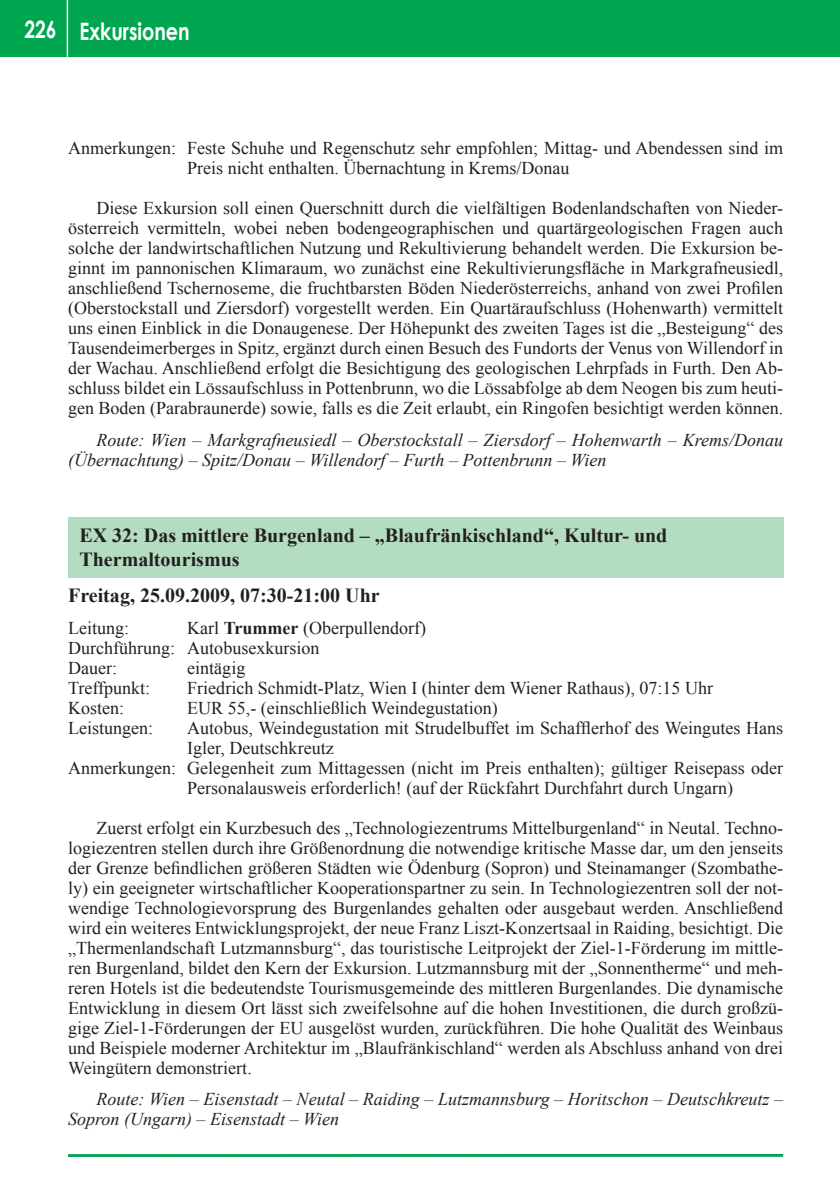
<style>
.page{position:relative;width:840px;height:1191px;background:#fff}
.page>*{position:absolute;margin:0;border:0;box-sizing:border-box;transform-origin:0 0}
.t1{font:700 24px "Century Gothic";color:#fff;scale:.8 1}
.t2{font:700 20px/24px "Times New Roman";color:#231f20}
.t3{font:18px/20px "Times New Roman";color:#231f20}
.t4{font:italic 18px/20px "Times New Roman";color:#231f20}
.s1{font-weight:700}
</style>
<div class="page">
<div style="left:0;top:0;width:839px;height:57px;background:#00a54f"></div>
<hr style="left:67px;top:0;width:1px;height:57px;background:#fff">
<hr style="left:68px;top:1154px;width:714px;height:3px;background:#00a54f">
<div style="left:68px;top:517px;width:714px;height:60px;background:#b3dcc0"></div>
<h1 class="t1" style="left:24px;top:16px;width:208px">226 Exkursionen</h1>
<p class="t3" style="left:187px;top:138px;width:597px;text-indent:-119px">Anmerkungen: Feste Schuhe und Regenschutz sehr empfohlen; Mittag- und Abendessen sind im<br>Preis nicht enthalten. Übernachtung in Krems/Donau</p>
<p class="t3" style="left:68px;top:198px;width:716px;text-align:justify;text-indent:28px">Diese Exkursion soll einen Querschnitt durch die vielfältigen Bodenlandschaften von Nieder&shy;österreich vermitteln, wobei neben bodengeographischen und quartärgeologischen Fragen auch solche der landwirtschaftlichen Nutzung und Rekultivierung behandelt werden. Die Exkursion be&shy;ginnt im pannonischen Klimaraum, wo zunächst eine Rekultivierungsfläche in Markgrafneusiedl, anschließend Tschernoseme, die fruchtbarsten Böden Niederösterreichs, anhand von zwei Profilen (Oberstockstall und Ziersdorf) vorgestellt werden. Ein Quartäraufschluss (Hohenwarth) vermittelt uns einen Einblick in die Donaugenese. Der Höhepunkt des zweiten Tages ist die „Besteigung“ des Tausendeimerberges in Spitz, ergänzt durch einen Besuch des Fundorts der Venus von Willendorf in der Wachau. Anschließend erfolgt die Besichtigung des geologischen Lehrpfads in Furth. Den Ab&shy;schluss bildet ein Lössaufschluss in Pottenbrunn, wo die Lössabfolge ab dem Neogen bis zum heuti&shy;gen Boden (Parabraunerde) sowie, falls es die Zeit erlaubt, ein Ringofen besichtigt werden können.</p>
<p class="t4" style="left:68px;top:429px;width:716px;text-indent:28px">Route: Wien – Markgrafneusiedl – Oberstockstall – Ziersdorf – Hohenwarth – Krems/Donau (Übernachtung) – Spitz/Donau – Willendorf – Furth – Pottenbrunn – Wien</p>
<p class="t2" style="left:79px;top:523px;width:589px">EX 32: Das mittlere Burgenland – „Blaufränkischland“, Kultur- und<br>Thermaltourismus</p>
<p class="t2" style="left:68px;top:583px;width:313px">Freitag, 25.09.2009, 07:30-21:00 Uhr</p>
<p class="t3" style="left:68px;top:617px;width:63px">Leitung:</p>
<p class="t3" style="left:68px;top:617px;width:359px;text-indent:119px">Karl <span class="s1">Trummer</span> (Oberpullendorf)<br>Durchführung: Autobusexkursion<br>Dauer:</p>
<p class="t3" style="left:187px;top:657px;width:59px">eintägig</p>
<p class="t3" style="left:68px;top:677px;width:84px">Treffpunkt:</p>
<p class="t3" style="left:187px;top:677px;width:527px">Friedrich Schmidt-Platz, Wien I (hinter dem Wiener Rathaus), 07:15 Uhr</p>
<p class="t3" style="left:68px;top:697px;width:57px">Kosten:</p>
<p class="t3" style="left:187px;top:697px;width:312px">EUR 55,- (einschließlich Weindegustation)</p>
<p class="t3" style="left:68px;top:717px;width:86px">Leistungen:</p>
<p class="t3" style="left:187px;top:717px;width:597px">Autobus, Weindegustation mit Strudelbuffet im Schafflerhof des Weingutes Hans</p>
<p class="t3" style="left:187px;top:737px;width:148px">Igler, Deutschkreutz</p>
<p class="t3" style="left:68px;top:757px;width:716px">Anmerkungen: Gelegenheit zum Mittagessen (nicht im Preis enthalten); gültiger Reisepass oder</p>
<p class="t3" style="left:187px;top:777px;width:547px">Personalausweis erforderlich! (auf der Rückfahrt Durchfahrt durch Ungarn)</p>
<p class="t3" style="left:68px;top:817px;width:716px;text-align:justify;text-indent:28px">Zuerst erfolgt ein Kurzbesuch des „Technologiezentrums Mittelburgenland“ in Neutal. Techno&shy;logiezentren stellen durch ihre Größenordnung die notwendige kritische Masse dar, um den jenseits der Grenze befindlichen größeren Städten wie Ödenburg (Sopron) und Steinamanger (Szombathe&shy;ly) ein geeigneter wirtschaftlicher Kooperationspartner zu sein. In Technologiezentren soll der not&shy;wendige Technologievorsprung des Burgenlandes gehalten oder ausgebaut werden. Anschließend wird ein weiteres Entwicklungsprojekt, der neue Franz Liszt-Konzertsaal in Raiding, besichtigt. Die „Thermenlandschaft Lutzmannsburg“, das touristische Leitprojekt der Ziel-1-Förderung im mittle&shy;ren Burgenland, bildet den Kern der Exkursion. Lutzmannsburg mit der „Sonnentherme“ und meh&shy;reren Hotels ist die bedeutendste Tourismusgemeinde des mittleren Burgenlandes. Die dynamische Entwicklung in diesem Ort lässt sich zweifelsohne auf die hohen Investitionen, die durch großzü&shy;gige Ziel-1-Förderungen der EU ausgelöst wurden, zurückführen. Die hohe Qualität des Weinbaus und Beispiele moderner Architektur im „Blaufränkischland“ werden als Abschluss anhand von drei Weingütern demonstriert.</p>
<p class="t4" style="left:68px;top:1088px;width:716px;text-indent:28px">Route: Wien – Eisenstadt – Neutal – Raiding – Lutzmannsburg – Horitschon – Deutschkreutz –<br>Sopron (Ungarn) – Eisenstadt – Wien</p>
</div>
